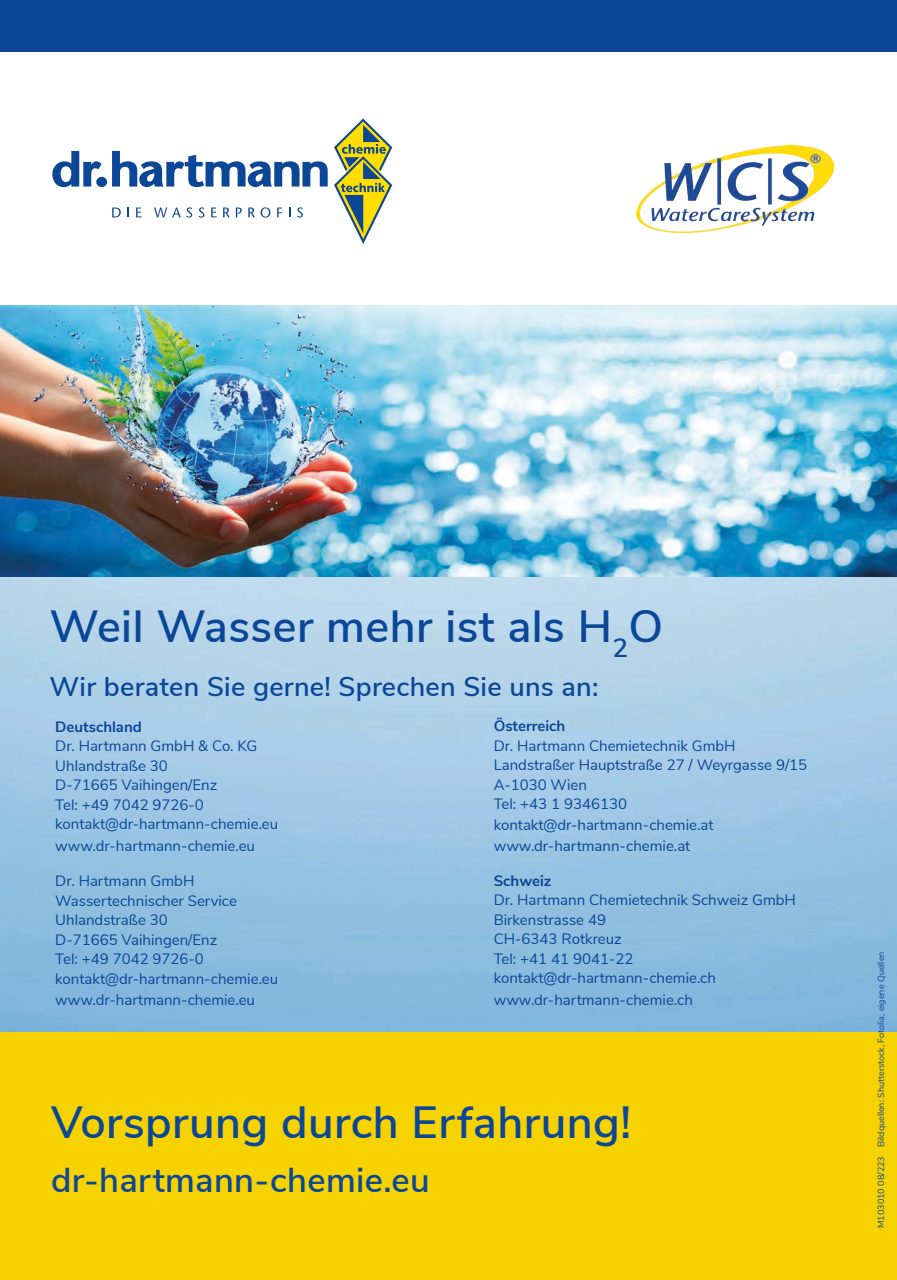
<style>
.page{position:relative;width:897px;height:1280px;background:#fff}
.page>*{position:absolute;margin:0;border:0;box-sizing:border-box;transform-origin:0 0}
.t1{font:600 45px "Nunito Sans";letter-spacing:.01em;color:#0b4697}
.t2{font:600 34.5px "Nunito Sans";letter-spacing:.01em;color:#0b4697}
.t3{font:600 27px "Nunito Sans";letter-spacing:.01em;color:#0b4697}
.t4{font:15px "Nunito Sans";color:#0b4697}
.t5{font:700 15px "Nunito Sans";color:#0b4697}
.t6{font:9px "Nunito Sans";color:#0b4697}
</style>
<div class="page">
<svg style="left:9px;top:51px;width:888px;height:255px"></svg>
<div style="left:0;top:1031px;width:897px;height:249px;background:#f6d300"></div>
<img style="left:0;top:576px;width:897px;height:455px">
<div style="left:0;top:0;width:897px;height:51px;background:#0b4697"></div>
<svg style="left:334px;top:118px;width:58px;height:126px"></svg>
<svg style="left:52px;top:151px;width:276px;height:36px"></svg>
<svg style="left:112px;top:208px;width:9px;height:9px"></svg>
<svg style="left:127px;top:208px;width:2px;height:9px"></svg>
<svg style="left:136px;top:208px;width:6px;height:9px"></svg>
<svg style="left:154px;top:207px;width:38px;height:11px"></svg>
<svg style="left:199px;top:207px;width:5px;height:11px"></svg>
<svg style="left:211px;top:208px;width:6px;height:9px"></svg>
<svg style="left:223px;top:208px;width:7px;height:10px"></svg>
<svg style="left:236px;top:208px;width:6px;height:9px"></svg>
<svg style="left:248px;top:207px;width:22px;height:11px"></svg>
<svg style="left:277px;top:208px;width:5px;height:9px"></svg>
<svg style="left:297px;top:207px;width:6px;height:11px"></svg>
<img style="left:0;top:306px;width:897px;height:270px">
<img style="left:637px;top:145px;width:196px;height:88px">
<p class="t1" style="left:49px;top:593px;width:615px">Weil Wasser mehr ist als H<sub>2</sub>O</p>
<p class="t3" style="left:49px;top:666px;width:550px">Wir beraten Sie gerne! Sprechen Sie uns an:</p>
<p class="t5" style="left:55px;top:716px;width:88px">Deutschland</p>
<p class="t4" style="left:55px;top:735px;width:203px">Dr. Hartmann GmbH &amp; Co. KG</p>
<p class="t4" style="left:55px;top:755px;width:114px">Uhlandstraße 30</p>
<p class="t4" style="left:55px;top:774px;width:164px">D-71665 Vaihingen/Enz</p>
<p class="t4" style="left:55px;top:794px;width:150px">Tel: +49 7042 9726-0</p>
<p class="t4" style="left:55px;top:813px;width:224px">kontakt@dr-hartmann-chemie.eu</p>
<p class="t4" style="left:55px;top:835px;width:201px">www.dr-hartmann-chemie.eu</p>
<p class="t4" style="left:55px;top:870px;width:141px">Dr. Hartmann GmbH</p>
<p class="t4" style="left:55px;top:889px;width:183px">Wassertechnischer Service</p>
<p class="t4" style="left:55px;top:909px;width:114px">Uhlandstraße 30</p>
<p class="t4" style="left:55px;top:928px;width:164px">D-71665 Vaihingen/Enz</p>
<p class="t4" style="left:55px;top:948px;width:150px">Tel: +49 7042 9726-0</p>
<p class="t4" style="left:55px;top:967px;width:224px">kontakt@dr-hartmann-chemie.eu</p>
<p class="t4" style="left:55px;top:989px;width:201px">www.dr-hartmann-chemie.eu</p>
<p class="t5" style="left:494px;top:715px;width:73px">Österreich</p>
<p class="t4" style="left:494px;top:734px;width:243px">Dr. Hartmann Chemietechnik GmbH</p>
<p class="t4" style="left:494px;top:754px;width:315px">Landstraßer Hauptstraße 27 / Weyrgasse 9/15</p>
<p class="t4" style="left:494px;top:773px;width:95px">A-1030 Wien</p>
<p class="t4" style="left:494px;top:793px;width:135px">Tel: +43 1 9346130</p>
<p class="t4" style="left:494px;top:814px;width:221px">kontakt@dr-hartmann-chemie.at</p>
<p class="t4" style="left:494px;top:835px;width:198px">www.dr-hartmann-chemie.at</p>
<p class="t5" style="left:494px;top:869px;width:59px">Schweiz</p>
<p class="t4" style="left:494px;top:889px;width:304px">Dr. Hartmann Chemietechnik Schweiz GmbH</p>
<p class="t4" style="left:494px;top:908px;width:114px">Birkenstrasse 49</p>
<p class="t4" style="left:494px;top:928px;width:129px">CH-6343 Rotkreuz</p>
<p class="t4" style="left:494px;top:947px;width:141px">Tel: +41 41 9041-22</p>
<p class="t4" style="left:494px;top:967px;width:224px">kontakt@dr-hartmann-chemie.ch</p>
<p class="t4" style="left:494px;top:988px;width:201px">www.dr-hartmann-chemie.ch</p>
<p class="t1" style="left:51px;top:1090px;width:581px">Vorsprung durch Erfahrung!</p>
<p class="t2" style="left:51px;top:1155px;width:380px">dr-hartmann-chemie.eu</p>
<p class="t6" style="left:874px;top:1228px;width:278px;rotate:-90deg">M103010 08/223 Bildquellen: Shutterstock, Fotolia, eigene Quellen</p>
</div>
